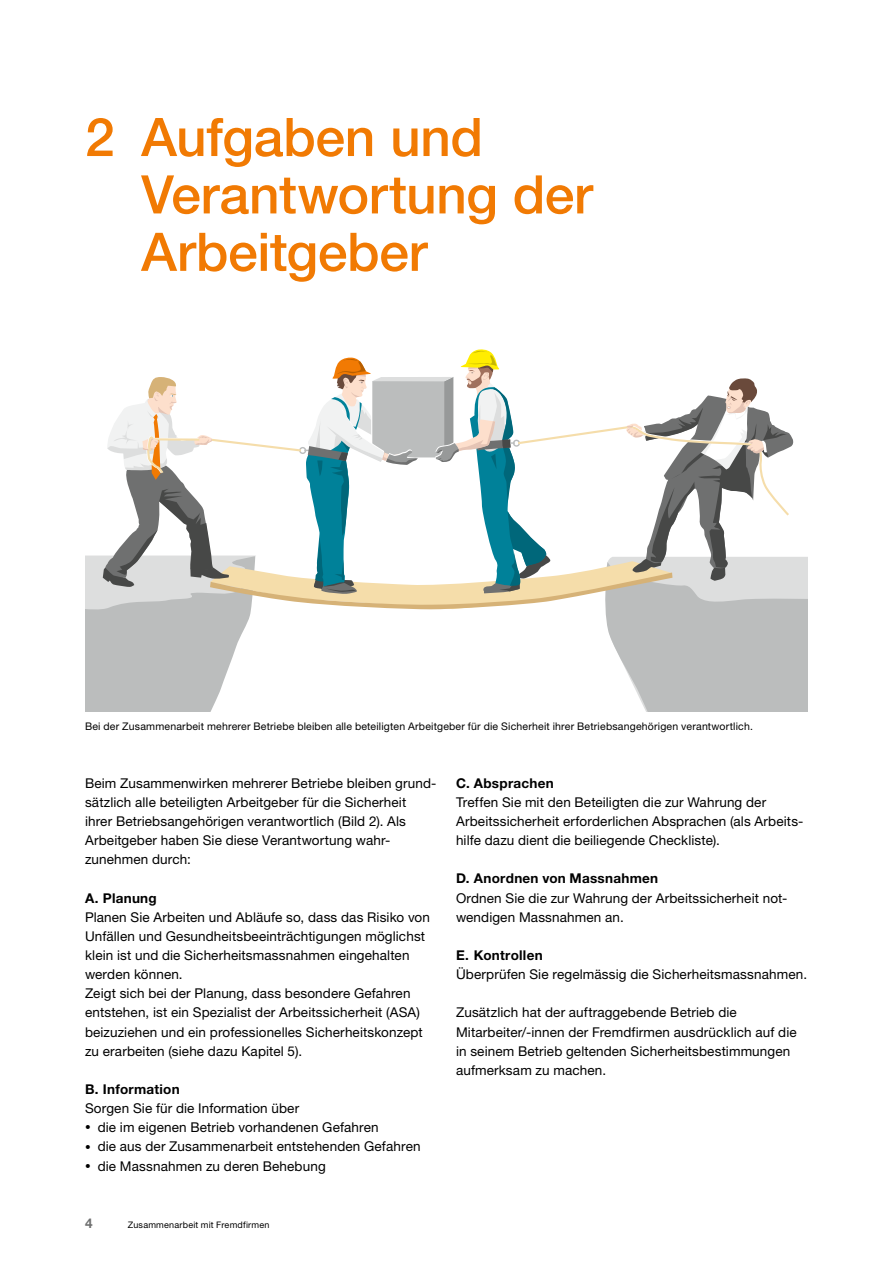
<style>
.page{position:relative;width:893px;height:1263px;background:#fff}
.page>*{position:absolute;margin:0;border:0;box-sizing:border-box;transform-origin:0 0}
.t1{font:500 53.25px/57.4px "Helvetica Neue LT Std";letter-spacing:-.005em;color:#f17a03}
.t2{font:13.5px/19.2px "Helvetica Neue LT Std";letter-spacing:.01em;color:#000}
.t3{font:700 13.5px "Helvetica Neue LT Std";letter-spacing:.02em;color:#000}
.t4{font:700 13.5px "Helvetica Neue LT Std";color:#6f7070}
.t5{font:10.5px "Helvetica Neue LT Std";letter-spacing:.02em;color:#000}
.t6{font:9px "Helvetica Neue LT Std";letter-spacing:.025em;color:#000}
.s1{font-size:11.25px}
</style>
<div class="page">
<svg style="left:85px;top:349px;width:723px;height:362px"></svg>
<h1 class="t1" style="left:141px;top:108px;width:453px;text-indent:-56px">2 Aufgaben und<br>Verantwortung der<br>Arbeitgeber</h1>
<p class="t5" style="left:85px;top:720px;width:669px">Bei der Zusammenarbeit mehrerer Betriebe bleiben alle beteiligten Arbeitgeber für die Sicherheit ihrer Betriebsangehörigen verantwortlich.</p>
<p class="t2" style="left:85px;top:773px;width:353px">Beim Zusammenwirken mehrerer Betriebe bleiben grund&shy;sätzlich alle beteiligten Arbeitgeber für die Sicherheit ihrer Betriebsangehörigen verantwortlich (Bild 2). Als Arbeitgeber haben Sie diese Verantwortung wahr&shy;zunehmen durch:</p>
<p class="t3" style="left:85px;top:889px;width:73px">A. Planung</p>
<p class="t2" style="left:85px;top:907px;width:346px">Planen Sie Arbeiten und Abläufe so, dass das Risiko von Unfällen und Gesundheitsbeeinträchtigungen möglichst klein ist und die Sicherheitsmassnahmen eingehalten werden können.<br>Zeigt sich bei der Planung, dass besondere Gefahren entstehen, ist ein Spezialist der Arbeitssicherheit (ASA) beizuziehen und ein professionelles Sicherheitskonzept zu erarbeiten (siehe dazu Kapitel 5).</p>
<p class="t3" style="left:85px;top:1081px;width:96px">B. Information</p>
<p class="t2" style="left:85px;top:1098px;width:216px">Sorgen Sie für die Information über</p>
<p class="t2" style="left:85px;top:1118px;width:295px"><span class="s1">•</span> die im eigenen Betrieb vorhandenen Gefahren</p>
<p class="t2" style="left:85px;top:1137px;width:337px"><span class="s1">•</span> die aus der Zusammenarbeit entstehenden Gefahren</p>
<p class="t2" style="left:85px;top:1156px;width:242px"><span class="s1">•</span> die Massnahmen zu deren Behebung</p>
<p class="t4" style="left:85px;top:1215px;width:9px">4</p>
<p class="t6" style="left:128px;top:1219px;width:143px">Zusammenarbeit mit Fremdfirmen</p>
<p class="t3" style="left:456px;top:775px;width:99px">C. Absprachen</p>
<p class="t2" style="left:456px;top:792px;width:349px">Treffen Sie mit den Beteiligten die zur Wahrung der<br>Arbeitssicherheit erforderlichen Absprachen (als Arbeits&shy;hilfe dazu dient die beiliegende Checkliste).</p>
<p class="t3" style="left:456px;top:870px;width:204px">D. Anordnen von Massnahmen</p>
<p class="t2" style="left:456px;top:888px;width:333px">Ordnen Sie die zur Wahrung der Arbeitssicherheit not&shy;wendigen Massnahmen an.</p>
<p class="t3" style="left:456px;top:947px;width:88px">E. Kontrollen</p>
<p class="t2" style="left:456px;top:964px;width:353px">Überprüfen Sie regelmässig die Sicherheitsmassnahmen.</p>
<p class="t2" style="left:456px;top:1003px;width:342px">Zusätzlich hat der auftraggebende Betrieb die Mitarbeiter/-- innen der Fremdfirmen ausdrücklich auf die in seinem Betrieb geltenden Sicherheitsbestimmungen aufmerksam zu machen.</p>
</div>
